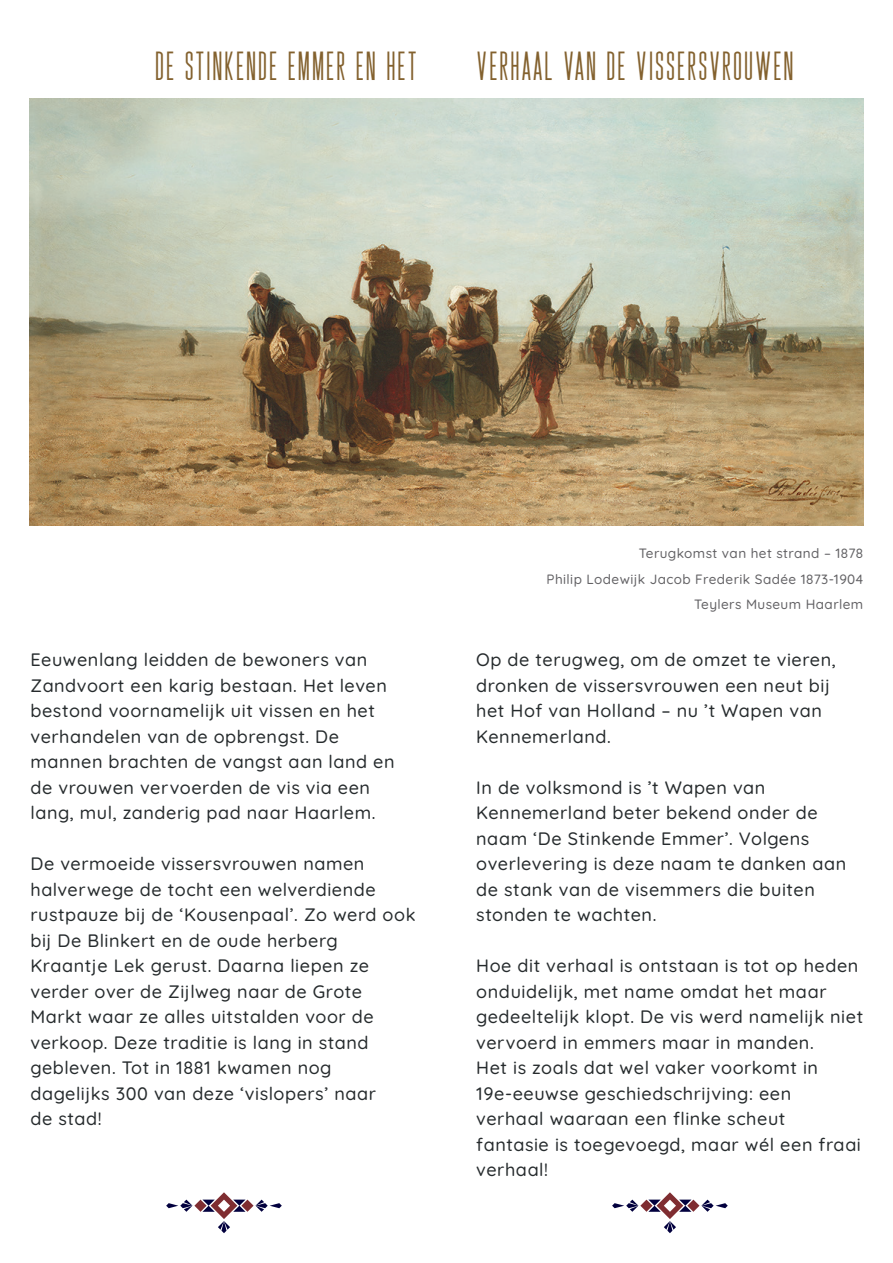
<style>
.page{position:relative;width:893px;height:1263px;background:#fff}
.page>*{position:absolute;margin:0;border:0;box-sizing:border-box;transform-origin:0 0}
.C_Categorie{font:28.5px "Golden Youth Caps";letter-spacing:.07em;color:#83612e}
.D_Body{font:500 18px/25.5px "Quicksand";letter-spacing:.03em;color:#262b2d}
.E_bijschrift{font:500 13.5px "Quicksand";letter-spacing:.03em;color:#636265}
</style>
<div class="page">
<svg style="left:166px;top:1192px;width:116px;height:41px"></svg>
<img style="left:30px;top:99px;width:833px;height:426px">
<svg style="left:612px;top:1192px;width:116px;height:41px"></svg>
<p class="C_Categorie" style="left:155px;top:47px;width:263px">DE STINKENDE EMMER EN HET</p>
<p class="C_Categorie" style="left:477px;top:47px;width:318px">VERHAAL VAN DE VISSERSVROUWEN</p>
<p class="D_Body" style="left:31px;top:645px;width:358px">Eeuwenlang leidden de bewoners van<br>Zandvoort een karig bestaan. Het leven bestond voornamelijk uit vissen en het</p>
<p class="D_Body" style="left:31px;top:722px;width:310px">verhandelen van de opbrengst. De</p>
<p class="D_Body" style="left:31px;top:747px;width:366px">mannen brachten de vangst aan land en de vrouwen vervoerden de vis via een lang, mul, zanderig pad naar Haarlem.</p>
<p class="D_Body" style="left:31px;top:849px;width:335px">De vermoeide vissersvrouwen namen</p>
<p class="D_Body" style="left:31px;top:875px;width:386px">halverwege de tocht een welverdiende rustpauze bij de ‘Kousenpaal’. Zo werd ook bij De Blinkert en de oude herberg</p>
<p class="D_Body" style="left:31px;top:951px;width:345px">Kraantje Lek gerust. Daarna liepen ze verder over de Zijlweg naar de Grote<br>Markt waar ze alles uitstalden voor de</p>
<p class="D_Body" style="left:31px;top:1028px;width:340px">verkoop. Deze traditie is lang in stand</p>
<p class="D_Body" style="left:31px;top:1053px;width:303px">gebleven. Tot in 1881 kwamen nog</p>
<p class="D_Body" style="left:31px;top:1079px;width:347px">dagelijks 300 van deze ‘vislopers’ naar</p>
<p class="D_Body" style="left:31px;top:1104px;width:73px">de stad!</p>
<p class="E_bijschrift" style="left:639px;top:542px;width:226px">Terugkomst van het strand – 1878</p>
<p class="E_bijschrift" style="left:547px;top:568px;width:318px">Philip Lodewijk Jacob Frederik Sadée 1873-1904</p>
<p class="E_bijschrift" style="left:694px;top:593px;width:170px">Teylers Museum Haarlem</p>
<p class="D_Body" style="left:476px;top:645px;width:361px">Op de terugweg, om de omzet te vieren, dronken de vissersvrouwen een neut bij het Hof van Holland – nu ’t Wapen van<br>Kennemerland.</p>
<p class="D_Body" style="left:476px;top:773px;width:291px">In de volksmond is ’t Wapen van</p>
<p class="D_Body" style="left:476px;top:798px;width:372px">Kennemerland beter bekend onder de naam ‘De Stinkende Emmer’. Volgens overlevering is deze naam te danken aan de stank van de visemmers die buiten stonden te wachten.</p>
<p class="D_Body" style="left:476px;top:951px;width:388px">Hoe dit verhaal is ontstaan is tot op heden onduidelijk, met name omdat het maar gedeeltelijk klopt. De vis werd namelijk niet vervoerd in emmers maar in manden.</p>
<p class="D_Body" style="left:476px;top:1053px;width:343px">Het is zoals dat wel vaker voorkomt in<br>19e-eeuwse geschiedschrijving: een</p>
<p class="D_Body" style="left:476px;top:1104px;width:311px">verhaal waaraan een flinke scheut</p>
<p class="D_Body" style="left:476px;top:1130px;width:386px">fantasie is toegevoegd, maar wél een fraai verhaal!</p>
</div>
